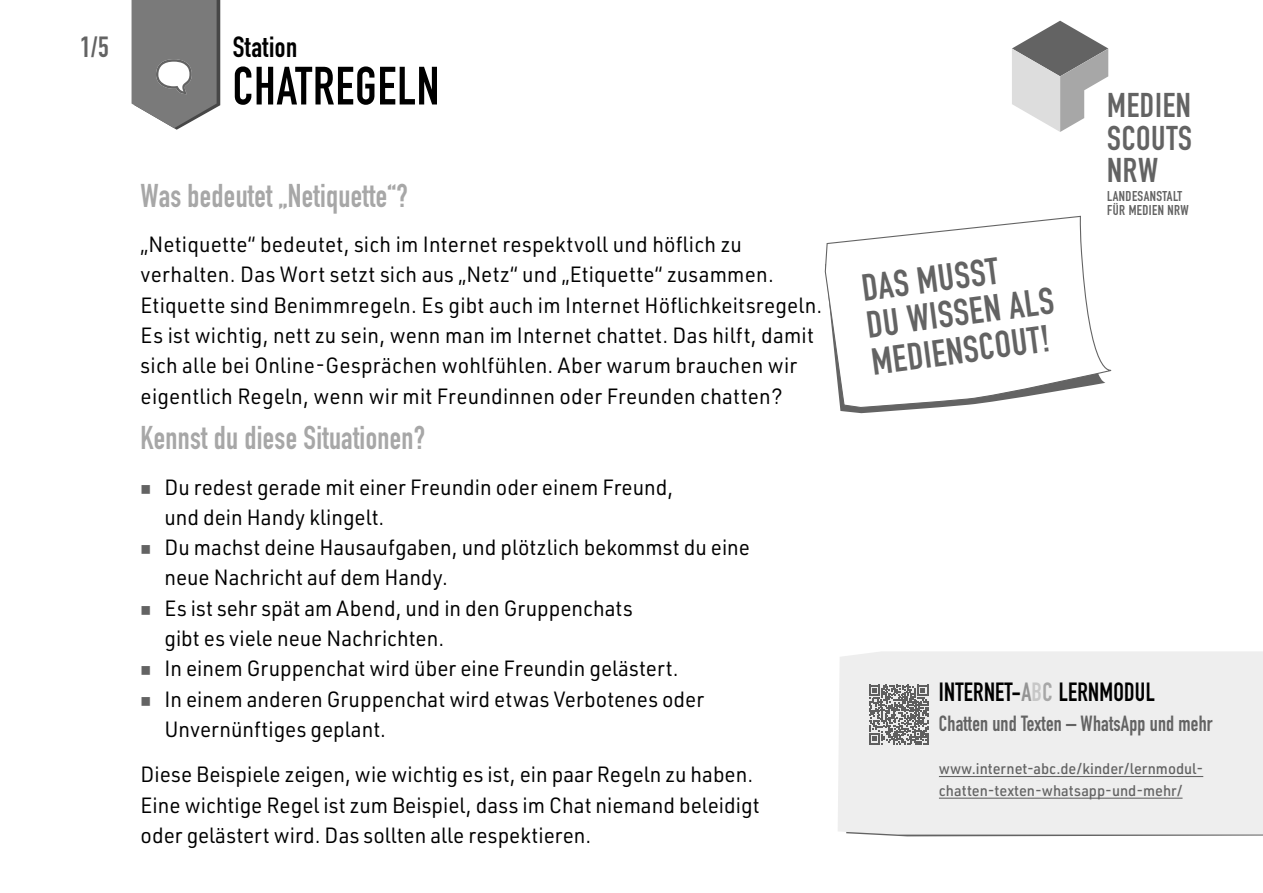
<style>
.page{position:relative;width:1263px;height:893px;background:#fff}
.page>*{position:absolute;margin:0;border:0;box-sizing:border-box;transform-origin:0 0}
.t1{font:700 52.95px "DIN Condensed";letter-spacing:.02em;color:#000;scale:.95 1}
.t2{font:700 37.2px/37px "DIN Condensed";color:#636363}
.t3{font:700 33.9px/32.2px "DIN Condensed";letter-spacing:.02em;color:#636363;text-align:justify}
.t4{font:700 32.4px "DIN Condensed";letter-spacing:.01em;color:#a7a7a7;scale:.95 1}
.t5{font:700 28.8px "DIN Condensed";letter-spacing:.02em;color:#000}
.t6{font:700 28.8px "DIN Condensed";color:#636363}
.t7{font:700 25.95px "DIN Condensed";letter-spacing:.01em;color:#000;scale:.95 1}
.t8{font:21.6px/30.3px "URWDIN";letter-spacing:.005em;color:#000;scale:.95 1}
.t9{font:700 21.6px "DIN Condensed";letter-spacing:.01em;color:#636363;scale:.95 1}
.t10{font:500 15.15px/21.6px "URWDIN";color:#636363;scale:.95 1}
.t11{font:700 14.1px "DIN Condensed";letter-spacing:.03em;color:#636363}
.s1{color:#636363}
.s2{color:#949494}
.s3{color:#c7c7c7}
.s4{color:#a7a7a7}
</style>
<div class="page">
<svg style="left:132px;top:0;width:88px;height:130px;background:#8c8c8c"></svg>
<svg style="left:1012px;top:21px;width:96px;height:111px"></svg>
<svg style="left:840px;top:407px;width:102px;height:6px"></svg>
<svg style="left:824px;top:215px;width:288px;height:192px"></svg>
<div style="left:838px;top:651px;width:425px;height:184px;background:#eee"></div>
<svg style="left:869px;top:685px;width:59px;height:59px;background:#929292"></svg>
<hr style="left:939px;top:776px;width:264px;height:1px;background:#636363">
<hr style="left:939px;top:798px;width:243px;height:1px;background:#636363">
<h3 class="t6" style="left:80px;top:27px;width:30px">1/5</h3>
<h3 class="t5" style="left:233px;top:27px;width:66px">Station</h3>
<h1 class="t1" style="left:233px;top:50px;width:219px">CHATREGELN</h1>
<h3 class="t4" style="left:141px;top:174px;width:283px">Was bedeutet „Netiquette“?</h3>
<p class="t8" style="left:141px;top:229px;width:719px">„Netiquette“ bedeutet, sich im Internet respektvoll und höflich zu verhalten. Das Wort setzt sich aus „Netz“ und „Etiquette“ zusammen.<br>Etiquette sind Benimmregeln. Es gibt auch im Internet Höflichkeitsregeln.<br>Es ist wichtig, nett zu sein, wenn man im Internet chattet. Das hilft, damit sich alle bei Online-Gesprächen wohlfühlen. Aber warum brauchen wir eigentlich Regeln, wenn wir mit Freundinnen oder Freunden chatten?</p>
<h3 class="t4" style="left:141px;top:416px;width:301px">Kennst du diese Situationen?</h3>
<p class="t8" style="left:164px;top:471px;width:537px;text-indent:-24px"><span class="s1">■</span> Du redest gerade mit einer Freundin oder einem Freund, und dein Handy klingelt.</p>
<p class="t8" style="left:164px;top:532px;width:618px;text-indent:-24px"><span class="s1">■</span> Du machst deine Hausaufgaben, und plötzlich bekommst du eine neue Nachricht auf dem Handy.</p>
<p class="t8" style="left:164px;top:592px;width:494px;text-indent:-24px"><span class="s1">■</span> Es ist sehr spät am Abend, und in den Gruppenchats gibt es viele neue Nachrichten.</p>
<p class="t8" style="left:141px;top:653px;width:568px"><span class="s1">■</span> In einem Gruppenchat wird über eine Freundin gelästert.</p>
<p class="t8" style="left:164px;top:683px;width:570px;text-indent:-24px"><span class="s1">■</span> In einem anderen Gruppenchat wird etwas Verbotenes oder<br>Unvernünftiges geplant.</p>
<p class="t8" style="left:141px;top:759px;width:653px">Diese Beispiele zeigen, wie wichtig es ist, ein paar Regeln zu haben.<br>Eine wichtige Regel ist zum Beispiel, dass im Chat niemand beleidigt oder gelästert wird. Das sollten alle respektieren.</p>
<h2 class="t2" style="left:860px;top:269px;width:190px;rotate:-7deg">DAS MUSST<br>DU WISSEN ALS<br>MEDIENSCOUT!</h2>
<h3 class="t3" style="left:1107px;top:89px;width:86px">MEDIEN SCOUTS NRW</h3>
<p class="t11" style="left:1107px;top:187px;width:76px">LANDESANSTALT</p>
<p class="t11" style="left:1107px;top:201px;width:83px">FÜR MEDIEN NRW</p>
<p class="t7" style="left:939px;top:674px;width:229px">INTERNET-<span class="s2">A</span><span class="s3">B</span><span class="s4">C</span> LERNMODUL</p>
<p class="t9" style="left:939px;top:709px;width:290px">Chatten und Texten – WhatsApp und mehr</p>
<p class="t10" style="left:939px;top:758px;width:280px">www.internet-abc.de/kinder/lernmodul&shy;chatten-texten-whatsapp-und-mehr/</p>
</div>
